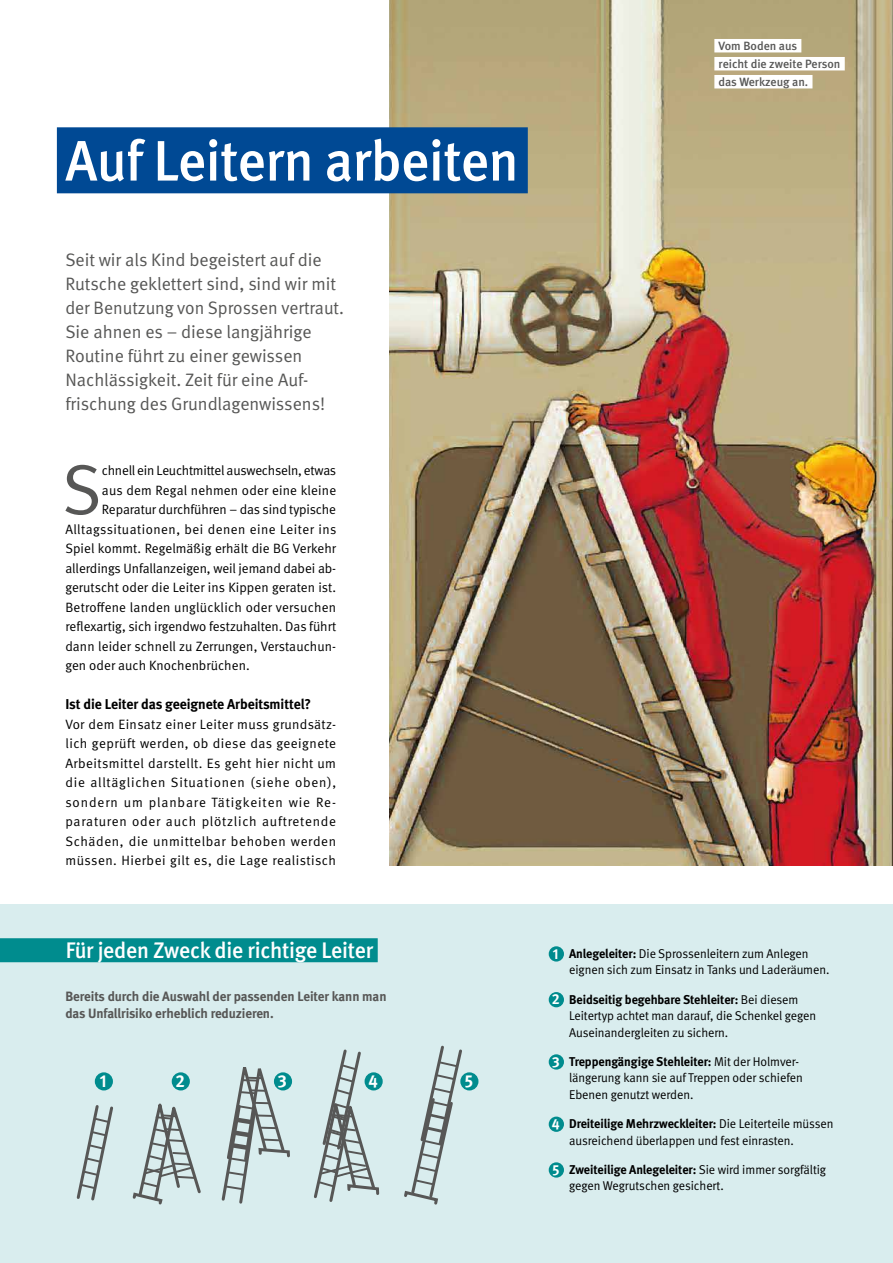
<style>
.page{position:relative;width:893px;height:1263px;background:#fff}
.page>*{position:absolute;margin:0;border:0;box-sizing:border-box;transform-origin:0 0}
.t1{font:70.35px "DGUV Meta";color:#575756}
.t2{font:500 57px "DGUV Meta";letter-spacing:-.01em;color:#fff}
.t3{font:500 22.5px "DGUV Meta";letter-spacing:-.01em;color:#fff}
.t4{font:18px/24px "DGUV Meta";color:#575756}
.t5{font:700 17.25px "DGUV Meta";color:#fff}
.t6{font:700 14.25px "DGUV Meta";letter-spacing:-.005em;color:#000}
.t7{font:13.5px/19.5px "DGUV Meta";letter-spacing:.005em;color:#000;text-align:justify}
.t8{font:700 13.5px/17.2px "DGUV Meta";letter-spacing:-.005em;color:#575756}
.t9{font:13.5px "DGUV Meta";letter-spacing:.035em;color:#000}
.t10{font:13.5px "DGUV Meta";letter-spacing:-.015em;color:#000}
.t11{font:12.75px/16.5px "DGUV Meta";letter-spacing:-.005em;color:#000}
.t12{font:500 12px/18px "DGUV Meta";color:#575756}
.s1{font-weight:700;font-size:14.55px;color:#fff}
.s2{font-weight:700}
</style>
<div class="page">
<img style="left:389px;top:0;width:504px;height:865px">
<div style="left:714px;top:39px;width:87px;height:13px;background:#fff"></div>
<div style="left:714px;top:57px;width:131px;height:13px;background:#fff"></div>
<div style="left:714px;top:75px;width:98px;height:13px;background:#fff"></div>
<div style="left:57px;top:127px;width:471px;height:66px;background:#004994"></div>
<div style="left:0;top:904px;width:893px;height:359px;background:#d9edee"></div>
<div style="left:0;top:938px;width:378px;height:24px;background:#008c8e"></div>
<div style="left:95px;top:1072px;width:18px;height:18px;background:#008c8e;border-radius:50%"></div>
<div style="left:172px;top:1072px;width:18px;height:18px;background:#008c8e;border-radius:50%"></div>
<svg style="left:365px;top:1072px;width:18px;height:18px"></svg>
<div style="left:460px;top:1072px;width:18px;height:18px;background:#008c8e;border-radius:50%"></div>
<div style="left:549px;top:946px;width:15px;height:15px;background:#008c8e;border-radius:50%"></div>
<div style="left:549px;top:992px;width:15px;height:15px;background:#008c8e;border-radius:50%"></div>
<div style="left:549px;top:1054px;width:15px;height:15px;background:#008c8e;border-radius:50%"></div>
<div style="left:549px;top:1116px;width:15px;height:16px;background:#008c8e;border-radius:50%"></div>
<div style="left:549px;top:1162px;width:15px;height:15px;background:#008c8e;border-radius:50%"></div>
<svg style="left:76px;top:1105px;width:37px;height:96px"></svg>
<svg style="left:132px;top:1103px;width:69px;height:102px"></svg>
<svg style="left:221px;top:1067px;width:71px;height:137px"></svg>
<svg style="left:404px;top:1045px;width:60px;height:160px"></svg>
<svg style="left:314px;top:1049px;width:67px;height:153px"></svg>
<h2 class="t2" style="left:65px;top:128px;width:455px">Auf Leitern arbeiten</h2>
<p class="t4" style="left:65px;top:249px;width:280px">Seit wir als Kind begeistert auf die Rutsche geklettert sind, sind wir mit der Benutzung von Sprossen vertraut.<br>Sie ahnen es – diese langjährige Routine führt zu einer gewissen Nachlässigkeit. Zeit für eine Auf&shy;frischung des Grundlagenwissens!</p>
<h1 class="t1" style="left:62px;top:449px;width:41px">S</h1>
<p class="t10" style="left:102px;top:463px;width:236px">chnell ein Leuchtmittel auswechseln, etwas</p>
<p class="t7" style="left:102px;top:480px;width:236px">aus dem Regal nehmen oder eine kleine</p>
<p class="t7" style="left:102px;top:500px;width:236px">Reparatur durchführen – das sind typische</p>
<p class="t9" style="left:65px;top:521px;width:273px">Alltagssituationen, bei denen eine Leiter ins</p>
<p class="t7" style="left:65px;top:539px;width:272px">Spiel kommt. Regelmäßig erhält die BG Verkehr</p>
<p class="t7" style="left:65px;top:558px;width:272px">allerdings Unfallanzeigen, weil jemand dabei ab-</p>
<p class="t7" style="left:65px;top:578px;width:272px">gerutscht oder die Leiter ins Kippen geraten ist.</p>
<p class="t7" style="left:65px;top:597px;width:272px">Betroffene landen unglücklich oder versuchen</p>
<p class="t7" style="left:65px;top:617px;width:272px">reflexartig, sich irgendwo festzuhalten. Das führt</p>
<p class="t7" style="left:65px;top:636px;width:272px">dann leider schnell zu Zerrungen, Verstauchun-</p>
<p class="t7" style="left:65px;top:656px;width:186px">gen oder auch Knochenbrüchen.</p>
<p class="t6" style="left:65px;top:696px;width:247px">Ist die Leiter das geeignete Arbeitsmittel?</p>
<p class="t7" style="left:65px;top:714px;width:272px">Vor dem Einsatz einer Leiter muss grundsätz&shy;lich geprüft werden, ob diese das geeignete Arbeitsmittel darstellt. Es geht hier nicht um die alltäglichen Situationen (siehe oben), sondern um planbare Tätigkeiten wie Re&shy;paraturen oder auch plötzlich auftretende Schäden, die unmittelbar behoben werden müssen. Hierbei gilt es, die Lage realistisch</p>
<h3 class="t3" style="left:66px;top:937px;width:309px">Für jeden Zweck die richtige Leiter</h3>
<p class="t8" style="left:65px;top:988px;width:323px">Bereits durch die Auswahl der passenden Leiter kann man das Unfallrisiko erheblich reduzieren.</p>
<p class="t5" style="left:100px;top:1071px;width:8px">1</p>
<p class="t5" style="left:175px;top:1071px;width:11px">2</p>
<p class="t5" style="left:368px;top:1071px;width:11px">4</p>
<p class="t5" style="left:465px;top:1071px;width:10px">5</p>
<p class="t5" style="left:278px;top:1071px;width:10px">3</p>
<p class="t12" style="left:719px;top:38px;width:123px">Vom Boden aus<br>reicht die zweite Person das Werkzeug an.</p>
<p class="t11" style="left:569px;top:945px;width:262px;text-indent:-16px"><span class="s1">1</span> <span class="s2">Anlegeleiter:</span> Die Sprossenleitern zum Anlegen eignen sich zum Einsatz in Tanks und Laderäumen.</p>
<p class="t11" style="left:569px;top:991px;width:249px;text-indent:-17px"><span class="s1">2</span> <span class="s2">Beidseitig begehbare Stehleiter:</span> Bei diesem<br>Leitertyp achtet man darauf, die Schenkel gegen<br>Auseinandergleiten zu sichern.</p>
<p class="t11" style="left:569px;top:1053px;width:235px;text-indent:-17px"><span class="s1">3</span> <span class="s2">Treppengängige Stehleiter:</span> Mit der Holmver&shy;längerung kann sie auf Treppen oder schiefen<br>Ebenen genutzt werden.</p>
<p class="t11" style="left:569px;top:1116px;width:266px;text-indent:-17px"><span class="s1">4</span> <span class="s2">Dreiteilige Mehrzweckleiter:</span> Die Leiterteile müssen ausreichend überlappen und fest einrasten.</p>
<p class="t11" style="left:569px;top:1161px;width:259px;text-indent:-17px"><span class="s1">5</span> <span class="s2">Zweiteilige Anlegeleiter:</span> Sie wird immer sorgfältig gegen Wegrutschen gesichert.</p>
</div>
